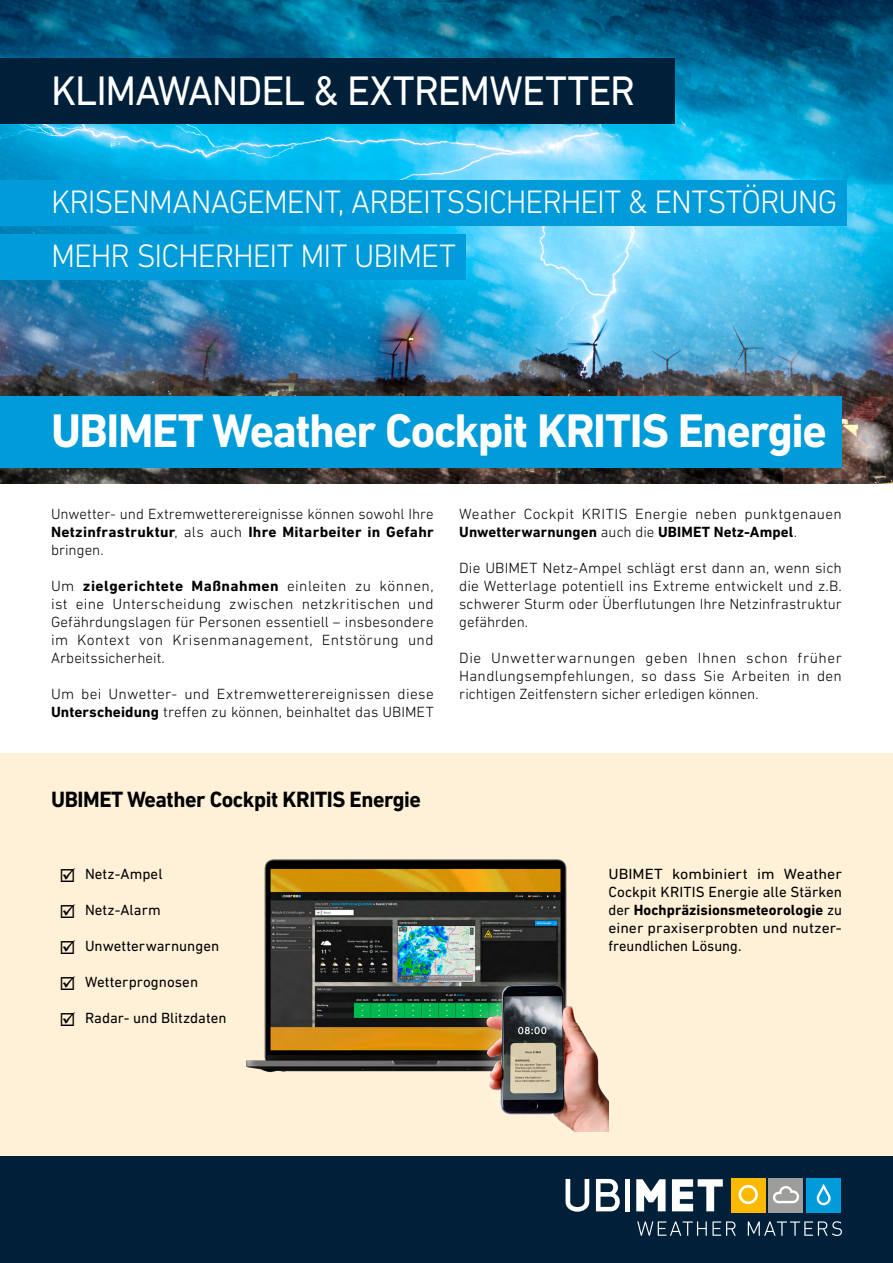
<style>
.page{position:relative;width:893px;height:1263px;background:#fff}
.page>*{position:absolute;margin:0;border:0;box-sizing:border-box;transform-origin:0 0}
.t1{font:700 48px "DIN Next LT Pro";letter-spacing:-.03em;color:#fff}
.t2{font:42px "DIN Next LT Pro";letter-spacing:-.02em;color:#fff}
.t3{font:300 33px/54px "DIN Next LT Pro";letter-spacing:-.03em;color:#fff}
.t4{font:700 22.5px "DIN Next LT Pro";letter-spacing:-.02em;color:#000}
.t5{font:300 15px/18px "DIN Next LT Pro";letter-spacing:.01em;color:#000;text-align:justify}
.t6{font:15px/18px "DIN Next LT Pro";letter-spacing:.005em;color:#000;text-align:justify;scale:1.07 1}
.t7{font:15px "DIN Next LT Pro";letter-spacing:.005em;color:#000}
.s1{font-weight:700}
</style>
<div class="page">
<div style="left:0;top:753px;width:893px;height:403px;background:#fff1d7"></div>
<div style="left:0;top:1157px;width:893px;height:106px;background:#002039"></div>
<img style="left:0;top:0;width:893px;height:483px">
<img style="left:246px;top:859px;width:321px;height:214px">
<div style="left:468px;top:968px;width:151px;height:176px;background:#fff1d7"></div>
<img style="left:459px;top:969px;width:149px;height:162px">
<div style="left:0;top:59px;width:674px;height:65px;background:#002039"></div>
<div style="left:0;top:180px;width:846px;height:46px;background:#009bd9"></div>
<div style="left:0;top:234px;width:465px;height:46px;background:#009bd9"></div>
<div style="left:0;top:396px;width:842px;height:72px;background:#009bd9"></div>
<svg style="left:566px;top:1179px;width:23px;height:33px"></svg>
<svg style="left:596px;top:1179px;width:24px;height:32px"></svg>
<div style="left:625px;top:1179px;width:5px;height:32px;background:#fff"></div>
<svg style="left:636px;top:1179px;width:30px;height:32px"></svg>
<svg style="left:672px;top:1179px;width:51px;height:32px"></svg>
<div style="left:806px;top:1178px;width:35px;height:34px;background:#009bd9"></div>
<svg style="left:817px;top:1184px;width:14px;height:21px"></svg>
<div style="left:769px;top:1178px;width:34px;height:34px;background:#9d9d9c"></div>
<svg style="left:773px;top:1186px;width:26px;height:17px"></svg>
<div style="left:731px;top:1178px;width:34px;height:34px;background:#fbba00"></div>
<svg style="left:739px;top:1185px;width:19px;height:19px"></svg>
<svg style="left:637px;top:1221px;width:205px;height:15px"></svg>
<h2 class="t2" style="left:51px;top:74px;width:586px">KLIMAWANDEL &amp; EXTREMWETTER</h2>
<h3 class="t3" style="left:51px;top:178px;width:788px">KRISENMANAGEMENT, ARBEITSSICHERHEIT &amp; ENTSTÖRUNG<br>MEHR SICHERHEIT MIT UBIMET</h3>
<h1 class="t1" style="left:51px;top:411px;width:777px">UBIMET Weather Cockpit KRITIS Energie</h1>
<p class="t5" style="left:51px;top:506px;width:384px">Unwetter- und Extremwetterereignisse können sowohl Ihre <span class="s1">Netzinfrastruktur</span>, als auch <span class="s1">Ihre Mitarbeiter in Gefahr </span>bringen.</p>
<p class="t5" style="left:51px;top:578px;width:384px">Um <span class="s1">zielgerichtete Maßnahmen</span> einleiten zu können, ist eine Unterscheidung zwischen netzkritischen und Gefährdungslagen für Personen essentiell – insbesondere im Kontext von Krisenmanagement, Entstörung und Arbeitssicherheit.</p>
<p class="t5" style="left:51px;top:686px;width:384px">Um bei Unwetter- und Extremwetterereignissen diese<br><span class="s1">Unterscheidung</span> treffen zu können, beinhaltet das UBIMET</p>
<p class="t5" style="left:459px;top:506px;width:384px">Weather Cockpit KRITIS Energie neben punktgenauen<br><span class="s1">Unwetterwarnungen</span> auch die <span class="s1">UBIMET Netz-Ampel</span>.</p>
<p class="t5" style="left:459px;top:560px;width:384px">Die UBIMET Netz-Ampel schlägt erst dann an, wenn sich die Wetterlage potentiell ins Extreme entwickelt und z.B. schwerer Sturm oder Überflutungen Ihre Netzinfrastruktur gefährden.</p>
<p class="t5" style="left:459px;top:650px;width:384px">Die Unwetterwarnungen geben Ihnen schon früher Handlungsempfehlungen, so dass Sie Arbeiten in den richtigen Zeitfenstern sicher erledigen können.</p>
<h3 class="t4" style="left:51px;top:790px;width:371px">UBIMET Weather Cockpit KRITIS Energie</h3>
<p class="t7" style="left:85px;top:868px;width:79px">Netz-Ampel</p>
<p class="t7" style="left:85px;top:904px;width:77px">Netz-Alarm</p>
<p class="t7" style="left:85px;top:940px;width:136px">Unwetterwarnungen</p>
<p class="t7" style="left:85px;top:976px;width:115px">Wetterprognosen</p>
<p class="t7" style="left:85px;top:1012px;width:143px">Radar- und Blitzdaten</p>
<p class="t6" style="left:608px;top:866px;width:220px">UBIMET kombiniert im Weather Cockpit KRITIS Energie alle Stärken der <span class="s1">Hochpräzisionsmeteorologie</span> zu einer praxiserprobten und nutzer&shy;freundlichen Lösung.</p>
</div>
